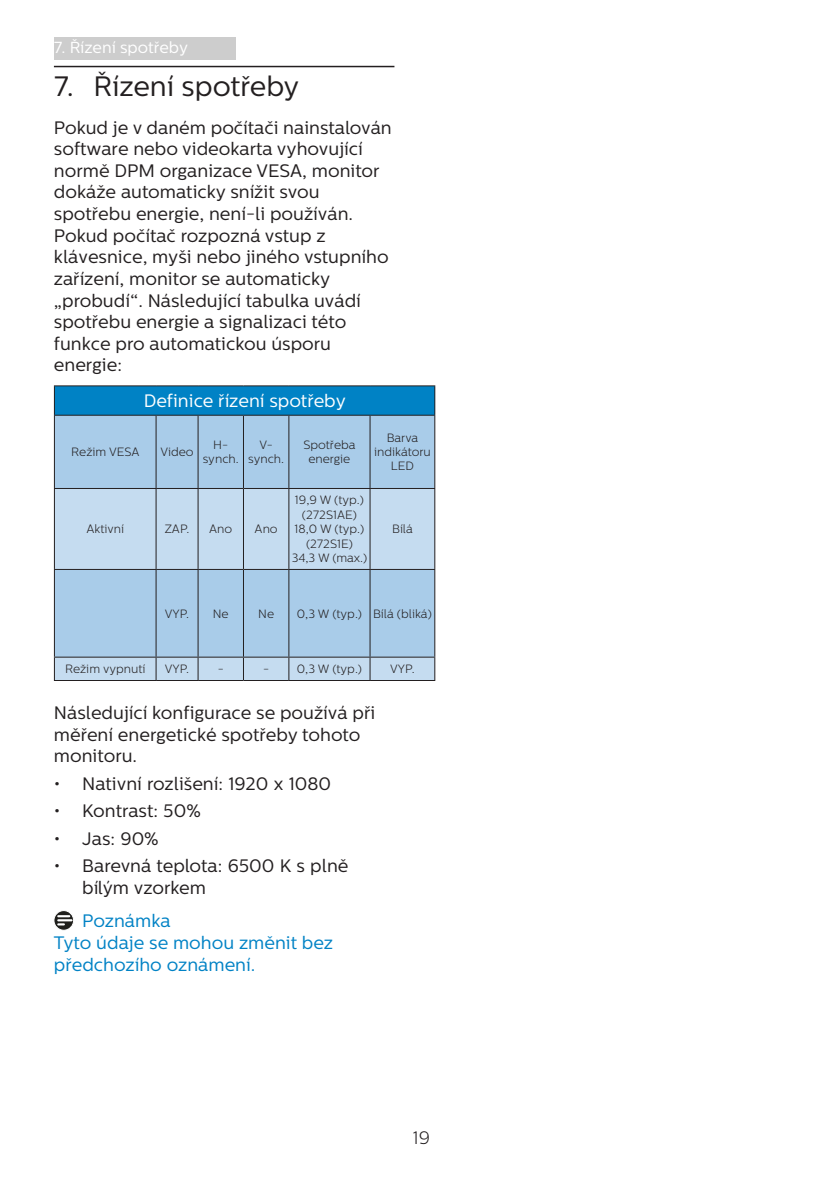
<style>
.page{position:relative;width:840px;height:1191px;background:#fff}
.page>*{position:absolute;margin:0;border:0;box-sizing:border-box;transform-origin:0 0}
.t1{font:28px "Centrale Sans";color:#231f20}
.chapter-paragraph{font:18px/21.6px "Centrale Sans";color:#231f20}
.Heading_4{font:18px/21.6px "Centrale Sans";color:#231f20}
.Note_body{font:18px/21.6px "Centrale Sans";color:#0082c5}
.t2{font:18px "Centrale Sans";color:#fff}
.Heading_4_Blue{font:18px "Centrale Sans";color:#0082c5}
.t3{font:300 18px "Centrale Sans";color:#231f20}
.t4{font:16px "Centrale Sans";color:#fff}
.t5{font:300 12px/14.4px "Centrale Sans";color:#231f20;text-align:center}
</style>
<div class="page">
<div style="left:54px;top:37px;width:181px;height:23px;background:#cdcdcd"></div>
<hr style="left:54px;top:66px;width:340px;height:1px;background:#231f20">
<div style="left:54px;top:386px;width:380px;height:29px;background:#0082c5"></div>
<div style="left:55px;top:416px;width:379px;height:72px;background:#a9cce9"></div>
<svg style="left:55px;top:489px;width:379px;height:191px;background:#b7d4ec"></svg>
<hr style="left:54px;top:385px;width:102px;height:1px;background:#231f20">
<svg style="left:54px;top:386px;width:1px;height:29px"></svg>
<hr style="left:156px;top:385px;width:42px;height:1px;background:#231f20">
<hr style="left:198px;top:385px;width:45px;height:1px;background:#231f20">
<hr style="left:243px;top:385px;width:46px;height:1px;background:#231f20">
<hr style="left:289px;top:385px;width:81px;height:1px;background:#231f20">
<hr style="left:370px;top:385px;width:65px;height:1px;background:#231f20">
<svg style="left:434px;top:386px;width:1px;height:29px"></svg>
<hr style="left:54px;top:415px;width:102px;height:1px;background:#231f20">
<hr style="left:54px;top:416px;width:1px;height:72px;background:#231f20">
<hr style="left:156px;top:415px;width:42px;height:1px;background:#231f20">
<hr style="left:155px;top:416px;width:1px;height:72px;background:#231f20">
<hr style="left:198px;top:415px;width:45px;height:1px;background:#231f20">
<hr style="left:197px;top:416px;width:1px;height:72px;background:#231f20">
<hr style="left:243px;top:415px;width:46px;height:1px;background:#231f20">
<hr style="left:243px;top:416px;width:1px;height:72px;background:#231f20">
<hr style="left:289px;top:415px;width:81px;height:1px;background:#231f20">
<hr style="left:288px;top:416px;width:1px;height:72px;background:#231f20">
<hr style="left:370px;top:415px;width:65px;height:1px;background:#231f20">
<hr style="left:369px;top:416px;width:1px;height:72px;background:#231f20">
<hr style="left:434px;top:416px;width:1px;height:72px;background:#231f20">
<hr style="left:54px;top:488px;width:102px;height:1px;background:#231f20">
<hr style="left:54px;top:489px;width:1px;height:80px;background:#231f20">
<hr style="left:156px;top:488px;width:42px;height:1px;background:#231f20">
<hr style="left:155px;top:489px;width:1px;height:80px;background:#231f20">
<hr style="left:198px;top:488px;width:45px;height:1px;background:#231f20">
<hr style="left:197px;top:489px;width:1px;height:80px;background:#231f20">
<hr style="left:243px;top:488px;width:46px;height:1px;background:#231f20">
<hr style="left:243px;top:489px;width:1px;height:80px;background:#231f20">
<hr style="left:289px;top:488px;width:81px;height:1px;background:#231f20">
<hr style="left:288px;top:489px;width:1px;height:80px;background:#231f20">
<hr style="left:370px;top:488px;width:65px;height:1px;background:#231f20">
<hr style="left:369px;top:489px;width:1px;height:80px;background:#231f20">
<hr style="left:434px;top:489px;width:1px;height:80px;background:#231f20">
<hr style="left:156px;top:569px;width:42px;height:1px;background:#231f20">
<hr style="left:198px;top:569px;width:45px;height:1px;background:#231f20">
<hr style="left:197px;top:570px;width:1px;height:86px;background:#231f20">
<hr style="left:243px;top:569px;width:46px;height:1px;background:#231f20">
<hr style="left:243px;top:570px;width:1px;height:86px;background:#231f20">
<hr style="left:289px;top:569px;width:81px;height:1px;background:#231f20">
<hr style="left:288px;top:570px;width:1px;height:86px;background:#231f20">
<hr style="left:370px;top:569px;width:65px;height:1px;background:#231f20">
<hr style="left:369px;top:570px;width:1px;height:86px;background:#231f20">
<hr style="left:434px;top:570px;width:1px;height:86px;background:#231f20">
<hr style="left:156px;top:656px;width:42px;height:1px;background:#231f20">
<hr style="left:198px;top:656px;width:45px;height:1px;background:#231f20">
<svg style="left:197px;top:657px;width:1px;height:23px"></svg>
<hr style="left:243px;top:656px;width:46px;height:1px;background:#231f20">
<svg style="left:243px;top:657px;width:1px;height:23px"></svg>
<hr style="left:289px;top:656px;width:81px;height:1px;background:#231f20">
<svg style="left:288px;top:657px;width:1px;height:23px"></svg>
<hr style="left:370px;top:656px;width:65px;height:1px;background:#231f20">
<svg style="left:369px;top:657px;width:1px;height:23px"></svg>
<svg style="left:434px;top:657px;width:1px;height:23px"></svg>
<hr style="left:156px;top:680px;width:42px;height:1px;background:#231f20">
<hr style="left:198px;top:680px;width:45px;height:1px;background:#231f20">
<hr style="left:243px;top:680px;width:46px;height:1px;background:#231f20">
<hr style="left:289px;top:680px;width:81px;height:1px;background:#231f20">
<hr style="left:370px;top:680px;width:65px;height:1px;background:#231f20">
<hr style="left:54px;top:570px;width:1px;height:86px;background:#231f20">
<hr style="left:54px;top:569px;width:102px;height:1px;background:#231f20">
<hr style="left:155px;top:570px;width:1px;height:86px;background:#231f20">
<svg style="left:54px;top:657px;width:1px;height:23px"></svg>
<hr style="left:54px;top:656px;width:102px;height:1px;background:#231f20">
<hr style="left:54px;top:680px;width:102px;height:1px;background:#231f20">
<svg style="left:155px;top:657px;width:1px;height:23px"></svg>
<svg style="left:54px;top:910px;width:20px;height:20px"></svg>
<div style="left:54px;top:910px;width:20px;height:20px;border:1px solid #fff;border-radius:50%"></div>
<svg style="left:58px;top:915px;width:13px;height:10px"></svg>
<p class="t4" style="left:54px;top:38px;width:136px">7. Řízení spotřeby</p>
<p class="t1" style="left:54px;top:70px;width:247px">7. Řízení spotřeby</p>
<p class="chapter-paragraph" style="left:54px;top:117px;width:339px">Pokud je v daném počítači nainstalován software nebo videokarta vyhovující normě DPM organizace VESA, monitor dokáže automaticky snížit svou spotřebu energie, není-li používán.<br>Pokud počítač rozpozná vstup z klávesnice, myši nebo jiného vstupního zařízení, monitor se automaticky „probudí“. Následující tabulka uvádí spotřebu energie a signalizaci této funkce pro automatickou úsporu energie:</p>
<p class="t2" style="left:144px;top:390px;width:204px">Definice řízení spotřeby</p>
<p class="t5" style="left:71px;top:445px;width:70px">Režim VESA</p>
<p class="t5" style="left:160px;top:445px;width:35px">Video</p>
<p class="t5" style="left:203px;top:437px;width:37px">H&shy;synch.</p>
<p class="t5" style="left:248px;top:437px;width:37px">V&shy;synch.</p>
<p class="t5" style="left:303px;top:437px;width:54px">Spotřeba energie</p>
<p class="t5" style="left:374px;top:430px;width:58px">Barva indikátoru<br>LED</p>
<p class="t5" style="left:86px;top:522px;width:39px">Aktivní</p>
<p class="t5" style="left:165px;top:522px;width:26px">ZAP.</p>
<p class="t5" style="left:209px;top:522px;width:25px">Ano</p>
<p class="t5" style="left:254px;top:522px;width:25px">Ano</p>
<p class="t5" style="left:295px;top:493px;width:70px">19,9 W (typ.) (272S1AE)</p>
<p class="t5" style="left:294px;top:522px;width:71px">18,0 W (typ.) (272S1E)</p>
<p class="t5" style="left:291px;top:550px;width:77px">34,3 W (max.)</p>
<p class="t5" style="left:392px;top:522px;width:22px">Bílá</p>
<p class="t5" style="left:165px;top:606px;width:26px">VYP.</p>
<p class="t5" style="left:213px;top:606px;width:17px">Ne</p>
<p class="t5" style="left:258px;top:606px;width:17px">Ne</p>
<p class="t5" style="left:297px;top:606px;width:67px">0,3 W (typ.)</p>
<p class="t5" style="left:373px;top:606px;width:60px">Bílá (bliká)</p>
<p class="t5" style="left:65px;top:661px;width:82px">Režim vypnutí</p>
<p class="t5" style="left:165px;top:661px;width:26px">VYP.</p>
<p class="t5" style="left:217px;top:661px;width:8px">-</p>
<p class="t5" style="left:263px;top:661px;width:8px">-</p>
<p class="t5" style="left:297px;top:661px;width:67px">0,3 W (typ.)</p>
<p class="t5" style="left:390px;top:661px;width:26px">VYP.</p>
<p class="Heading_4" style="left:54px;top:702px;width:322px">Následující konfigurace se používá při měření energetické spotřeby tohoto monitoru.</p>
<p class="chapter-paragraph" style="left:54px;top:773px;width:278px">• Nativní rozlišení: 1920 x 1080</p>
<p class="chapter-paragraph" style="left:54px;top:800px;width:148px">• Kontrast: 50%</p>
<p class="chapter-paragraph" style="left:54px;top:827px;width:106px">• Jas: 90%</p>
<p class="chapter-paragraph" style="left:82px;top:855px;width:267px;text-indent:-28px">• Barevná teplota: 6500 K s plně bílým vzorkem</p>
<p class="Heading_4_Blue" style="left:82px;top:910px;width:90px">Poznámka</p>
<p class="Note_body" style="left:54px;top:932px;width:280px">Tyto údaje se mohou změnit bez předchozího oznámení.</p>
<p class="t3" style="left:412px;top:1127px;width:19px">19</p>
</div>
